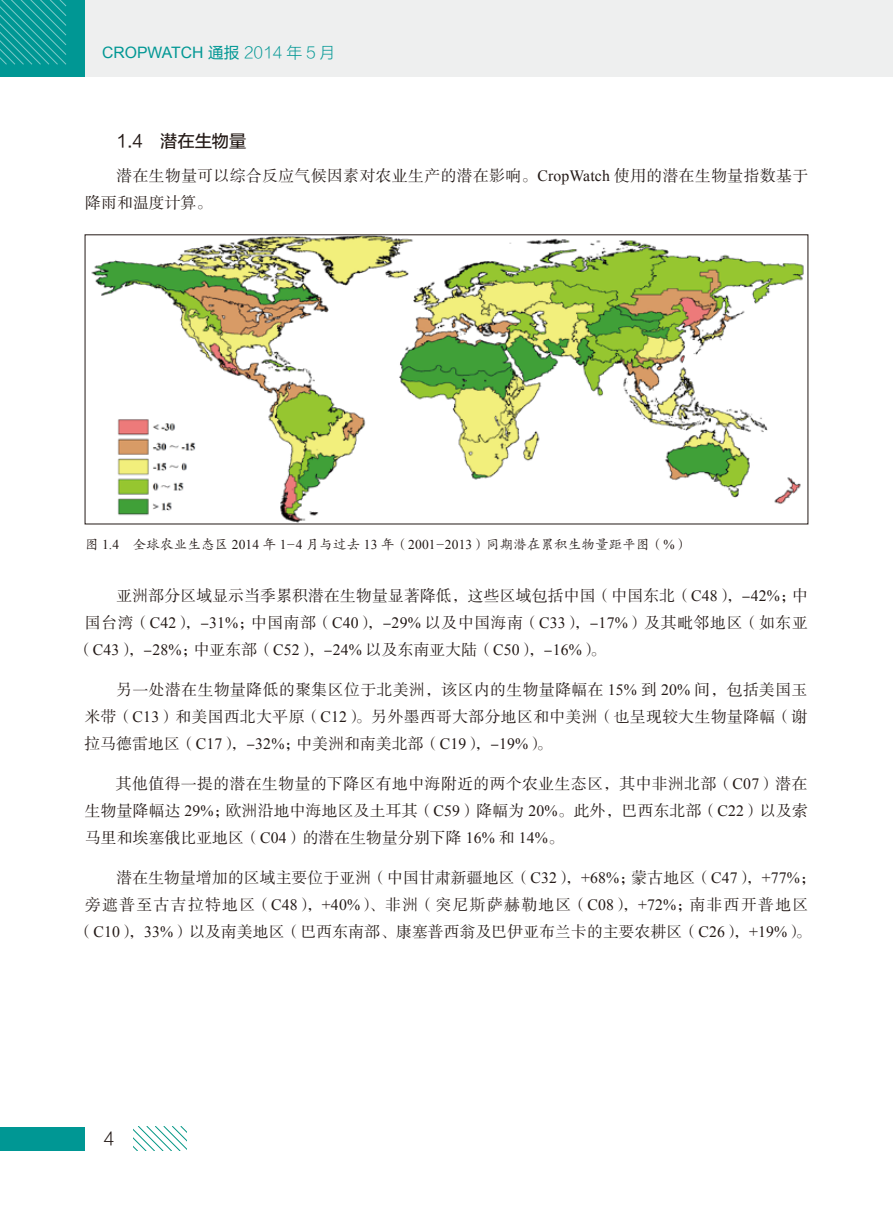
<style>
.page{position:relative;width:893px;height:1212px;background:#fff}
.page>*{position:absolute;margin:0;border:0;box-sizing:border-box;transform-origin:0 0}
.t1{font:18px "FZLTXHK";color:#231916}
.t2{font:17.25px "FZLTZHUNHK GBK1 0";color:#231916}
.t3{font:15.75px/27px "FZSSJW GB1 0";letter-spacing:.015em;color:#231916;text-align:justify}
.t4{font:15.75px "FZSSJW GB1 0";letter-spacing:.045em;color:#231916}
.t5{font:15.75px "FZSSJW GB1 0";letter-spacing:.09em;color:#231916}
.t6{font:15.75px "Arial";color:#009794}
.t7{font:13.5px "FZKTK GBK1 0";letter-spacing:.01em;color:#231916}
.s1{font-family:"FZLTHJW GB1 0"}
.s2{font-family:"FZLTKHJW GB1 0"}
.s3{font-family:"Times New Roman"}
</style>
<div class="page">
<div style="left:0;top:0;width:893px;height:77px;background:#eeefef"></div>
<div style="left:0;top:0;width:85px;height:77px;background:#009794"></div>
<div style="left:0;top:1127px;width:85px;height:23px;background:#009794"></div>
<svg style="left:134px;top:1127px;width:52px;height:23px"></svg>
<img style="left:91px;top:237px;width:713px;height:285px">
<svg style="left:0;top:0;width:67px;height:65px"></svg>
<p class="t6" style="left:102px;top:42px;width:235px">CROPWATCH <span class="s1">通报</span> <span class="s2">2014 年 5 月</span></p>
<p class="t2" style="left:117px;top:131px;width:131px">1.4 潜在生物量</p>
<p class="t3" style="left:85px;top:163px;width:724px;text-indent:31px">潜在生物量可以综合反应气候因素对农业生产的潜在影响。<span class="s3">CropWatch</span> 使用的潜在生物量指数基于降雨和温度计算。</p>
<p class="t7" style="left:85px;top:537px;width:605px">图 <span class="s3">1.4</span> 全球农业生态区 <span class="s3">2014</span> 年 <span class="s3">1</span>-<span class="s3">4</span> 月与过去 <span class="s3">13</span> 年（<span class="s3">2001</span>-<span class="s3">2013</span>）同期潜在累积生物量距平图（<span class="s3">%</span>）</p>
<p class="t3" style="left:117px;top:583px;width:693px">亚洲部分区域显示当季累积潜在生物量显著降低，这些区域包括中国（中国东北（<span class="s3">C48</span>），-<span class="s3">42%</span>；中</p>
<p class="t4" style="left:85px;top:615px;width:724px">国台湾（<span class="s3">C42</span>），-<span class="s3">31%</span>；中国南部（<span class="s3">C40</span>），-<span class="s3">29%</span> 以及中国海南（<span class="s3">C33</span>），-<span class="s3">17%</span>）及其毗邻地区（如东亚</p>
<p class="t3" style="left:77px;top:637px;width:530px">（<span class="s3">C43</span>），-<span class="s3">28%</span>；中亚东部（<span class="s3">C52</span>），-<span class="s3">24%</span> 以及东南亚大陆（<span class="s3">C50</span>），-<span class="s3">16%</span>）。</p>
<p class="t3" style="left:84px;top:677px;width:725px;text-indent:32px">另一处潜在生物量降低的聚集区位于北美洲，该区内的生物量降幅在 <span class="s3">15%</span> 到 <span class="s3">20%</span> 间，包括美国玉米带（<span class="s3">C13</span>）和美国西北大平原（<span class="s3">C12</span>）。另外墨西哥大部分地区和中美洲（也呈现较大生物量降幅（谢拉马德雷地区（<span class="s3">C17</span>），-<span class="s3">32%</span>；中美洲和南美北部（<span class="s3">C19</span>），-<span class="s3">19%</span>）。</p>
<p class="t3" style="left:85px;top:771px;width:725px;text-indent:31px">其他值得一提的潜在生物量的下降区有地中海附近的两个农业生态区，其中非洲北部（<span class="s3">C07</span>）潜在生物量降幅达 <span class="s3">29%</span>；欧洲沿地中海地区及土耳其（<span class="s3">C59</span>）降幅为 <span class="s3">20%</span>。此外，巴西东北部（<span class="s3">C22</span>）以及索马里和埃塞俄比亚地区（<span class="s3">C04</span>）的潜在生物量分别下降 <span class="s3">16%</span> 和 <span class="s3">14%</span>。</p>
<p class="t3" style="left:117px;top:865px;width:701px">潜在生物量增加的区域主要位于亚洲（中国甘肃新疆地区（<span class="s3">C32</span>），<span class="s3">+68%</span>；蒙古地区（<span class="s3">C47</span>），<span class="s3">+77%</span>；</p>
<p class="t5" style="left:85px;top:896px;width:725px">旁遮普至古吉拉特地区（<span class="s3">C48</span>），<span class="s3">+40%</span>）、非洲（突尼斯萨赫勒地区（<span class="s3">C08</span>），<span class="s3">+72%</span>；南非西开普地区</p>
<p class="t3" style="left:78px;top:919px;width:735px">（<span class="s3">C10</span>），<span class="s3">33%</span>）以及南美地区（巴西东南部、康塞普西翁及巴伊亚布兰卡的主要农耕区（<span class="s3">C26</span>），<span class="s3">+19%</span>）。</p>
<p class="t1" style="left:104px;top:1129px;width:12px">4</p>
</div>
